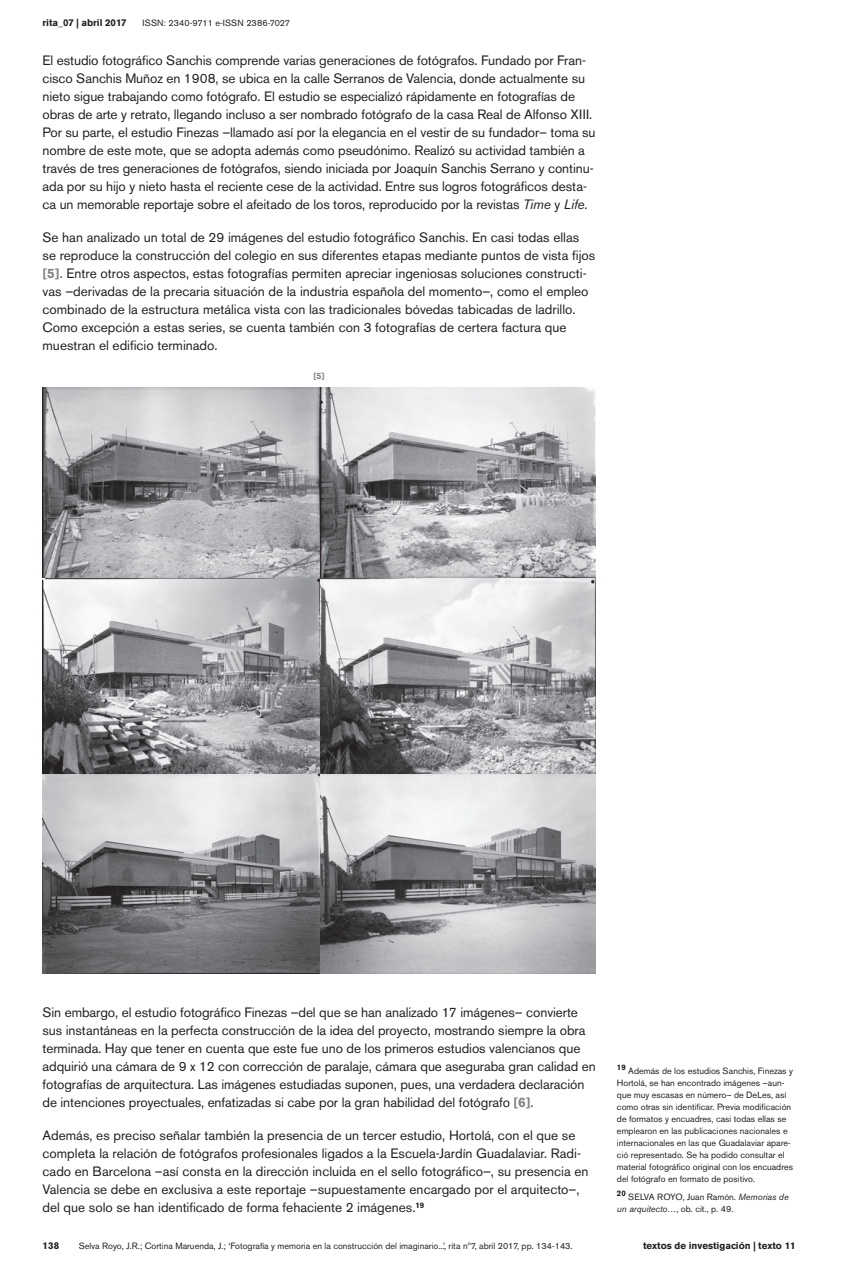
<style>
.page{position:relative;width:851px;height:1276px;background:#fff}
.page>*{position:absolute;margin:0;border:0;box-sizing:border-box;transform-origin:0 0}
.t1{font:13.5px/18px "Akzidenz Grotesk BE";letter-spacing:-.005em;color:#231f20}
.t2{font:700 9.75px "Akzidenz Grotesk BE";color:#231f20}
.t3{font:9px/12px "Akzidenz Grotesk BE";color:#231f20}
.t4{font:9px "Akzidenz Grotesk BE";letter-spacing:.02em;color:#231f20}
.t5{font:700 9px "Akzidenz Grotesk BE";color:#808285}
.t6{font:700 7.8px "Akzidenz Grotesk BE";color:#231f20}
.s1{font-style:italic}
.s2{font-weight:700;color:#808285}
</style>
<div class="page">
<img style="left:43px;top:387px;width:552px;height:587px">
<p class="t2" style="left:43px;top:17px;width:86px">rita_07 | abril 2017</p>
<p class="t4" style="left:142px;top:17px;width:149px">ISSN: 2340-9711 e-ISSN 2386-7027</p>
<p class="t1" style="left:43px;top:52px;width:554px">El estudio fotográfico Sanchis comprende varias generaciones de fotógrafos. Fundado por Fran&shy;cisco Sanchis Muñoz en 1908, se ubica en la calle Serranos de Valencia, donde actualmente su nieto sigue trabajando como fotógrafo. El estudio se especializó rápidamente en fotografías de obras de arte y retrato, llegando incluso a ser nombrado fotógrafo de la casa Real de Alfonso XIII.<br>Por su parte, el estudio Finezas –llamado así por la elegancia en el vestir de su fundador– toma su nombre de este mote, que se adopta además como pseudónimo. Realizó su actividad también a través de tres generaciones de fotógrafos, siendo iniciada por Joaquín Sanchis Serrano y continu&shy;ada por su hijo y nieto hasta el reciente cese de la actividad. Entre sus logros fotográficos desta&shy;ca un memorable reportaje sobre el afeitado de los toros, reproducido por la revistas <span class="s1">Time</span> y <span class="s1">Life</span>.</p>
<p class="t1" style="left:43px;top:229px;width:554px">Se han analizado un total de 29 imágenes del estudio fotográfico Sanchis. En casi todas ellas se reproduce la construcción del colegio en sus diferentes etapas mediante puntos de vista fijos <span class="s2">[5]</span>. Entre otros aspectos, estas fotografías permiten apreciar ingeniosas soluciones constructi&shy;vas –derivadas de la precaria situación de la industria española del momento–, como el empleo combinado de la estructura metálica vista con las tradicionales bóvedas tabicadas de ladrillo.<br>Como excepción a estas series, se cuenta también con 3 fotografías de certera factura que muestran el edificio terminado.</p>
<p class="t5" style="left:313px;top:370px;width:13px">[5]</p>
<p class="t1" style="left:43px;top:1003px;width:554px">Sin embargo, el estudio fotográfico Finezas –del que se han analizado 17 imágenes– convierte sus instantáneas en la perfecta construcción de la idea del proyecto, mostrando siempre la obra terminada. Hay que tener en cuenta que este fue uno de los primeros estudios valencianos que adquirió una cámara de 9 x 12 con corrección de paralaje, cámara que aseguraba gran calidad en fotografías de arquitectura. Las imágenes estudiadas suponen, pues, una verdadera declaración de intenciones proyectuales, enfatizadas si cabe por la gran habilidad del fotógrafo <span class="s2">[6]</span>.</p>
<p class="t1" style="left:43px;top:1126px;width:547px">Además, es preciso señalar también la presencia de un tercer estudio, Hortolá, con el que se completa la relación de fotógrafos profesionales ligados a la Escuela-Jardín Guadalaviar. Radi&shy;cado en Barcelona –así consta en la dirección incluida en el sello fotográfico–, su presencia en Valencia se debe en exclusiva a este reportaje –supuestamente encargado por el arquitecto–, del que solo se han identificado de forma fehaciente 2 imágenes.<sup>19</sup></p>
<p class="t2" style="left:43px;top:1240px;width:18px">138</p>
<p class="t3" style="left:79px;top:1239px;width:495px">Selva Royo, J.R.; Cortina Maruenda, J.; ‘Fotografía y memoria en la construcción del imaginario...’, rita nº7, abril 2017, pp. 134-143.</p>
<p class="t6" style="left:617px;top:1062px;width:10px">19</p>
<p class="t3" style="left:617px;top:1065px;width:178px;text-indent:11px">Además de los estudios Sanchis, Finezas y Hortolá, se han encontrado imágenes –aun&shy;que muy escasas en número– de DeLes, así como otras sin identificar. Previa modificación de formatos y encuadres, casi todas ellas se emplearon en las publicaciones nacionales e internacionales en las que Guadalaviar apare&shy;ció representado. Se ha podido consultar el material fotográfico original con los encuadres del fotógrafo en formato de positivo.</p>
<p class="t6" style="left:617px;top:1188px;width:10px">20</p>
<p class="t3" style="left:617px;top:1191px;width:173px;text-indent:11px">SELVA ROYO, Juan Ramón. <span class="s1">Memorias de un arquitecto…</span>, ob. cit., p. 49.</p>
<p class="t2" style="left:643px;top:1240px;width:154px">textos de investigación | texto 11</p>
</div>
